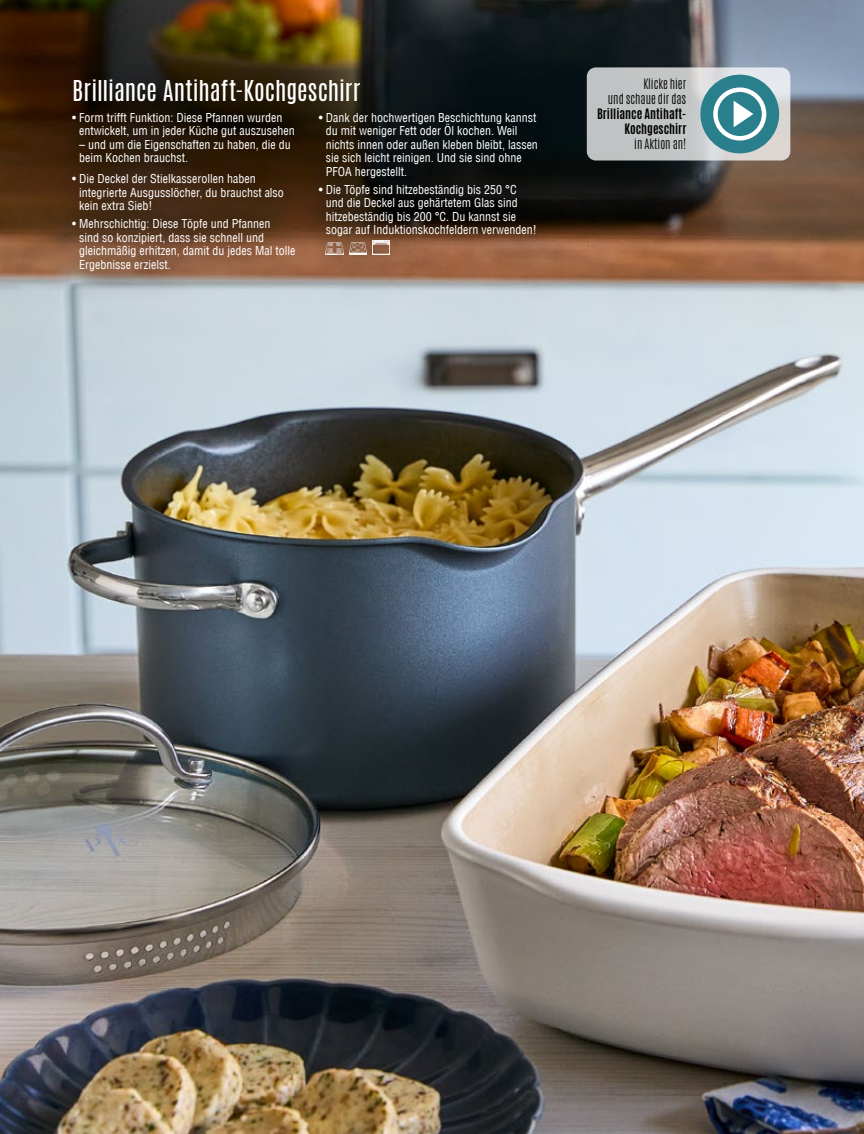
<style>
.page{position:relative;width:864px;height:1134px;background:#fff}
.page>*{position:absolute;margin:0;border:0;box-sizing:border-box;transform-origin:0 0}
.t1{font:24px "Antonio";letter-spacing:-.005em;color:#fff}
.t2{font:condensed 12px/13.5px "Helvetica Com";color:#fff}
.t3{font:300 12px/15px "Antonio";color:#000;text-align:right}
.t4{font:700 12px/15px "Antonio";color:#000;text-align:right}
</style>
<div class="page">
<img style="left:0;top:0;width:864px;height:1134px">
<div style="left:36px;top:42px;width:538px;height:266px;background:#000;opacity:.23"></div>
<img style="left:326px;top:243px;width:17px;height:12px">
<img style="left:349px;top:242px;width:17px;height:13px">
<img style="left:372px;top:240px;width:18px;height:15px">
<svg style="left:587px;top:67px;width:203px;height:94px;background:#c6c8c9"></svg>
<div style="left:700px;top:75px;width:79px;height:78px;background:#2a7f8c;border-radius:50%"></div>
<svg style="left:713px;top:87px;width:53px;height:54px"></svg>
<h1 class="t1" style="left:72px;top:73px;width:290px">Brilliance Antihaft-Kochgeschirr</h1>
<p class="t2" style="left:79px;top:111px;width:217px;text-indent:-7px">• Form trifft Funktion: Diese Pfannen wurden entwickelt, um in jeder Küche gut auszusehen</p>
<p class="t2" style="left:79px;top:138px;width:213px">– und um die Eigenschaften zu haben, die du beim Kochen brauchst.</p>
<p class="t2" style="left:79px;top:172px;width:206px;text-indent:-7px">• Die Deckel der Stielkasserollen haben integrierte Ausgusslöcher, du brauchst also kein extra Sieb!</p>
<p class="t2" style="left:79px;top:217px;width:218px;text-indent:-7px">• Mehrschichtig: Diese Töpfe und Pfannen<br>sind so konzipiert, dass sie schnell und gleichmäßig erhitzen, damit du jedes Mal tolle Ergebnisse erzielst.</p>
<p class="t2" style="left:326px;top:111px;width:214px;text-indent:-7px">• Dank der hochwertigen Beschichtung kannst du mit weniger Fett oder Öl kochen. Weil nichts innen oder außen kleben bleibt, lassen sie sich leicht reinigen. Und sie sind ohne PFOA hergestellt.</p>
<p class="t2" style="left:326px;top:183px;width:213px;text-indent:-7px">• Die Töpfe sind hitzebeständig bis 250 °C und die Deckel aus gehärtetem Glas sind hitzebeständig bis 200 °C. Du kannst sie sogar auf Induktionskochfeldern verwenden!</p>
<p class="t3" style="left:608px;top:77px;width:80px">Klicke hier<br>und schaue dir das</p>
<p class="t4" style="left:597px;top:107px;width:91px">Brilliance Antihaft-<br>Kochgeschirr</p>
<p class="t3" style="left:634px;top:137px;width:54px">in Aktion an!</p>
</div>
